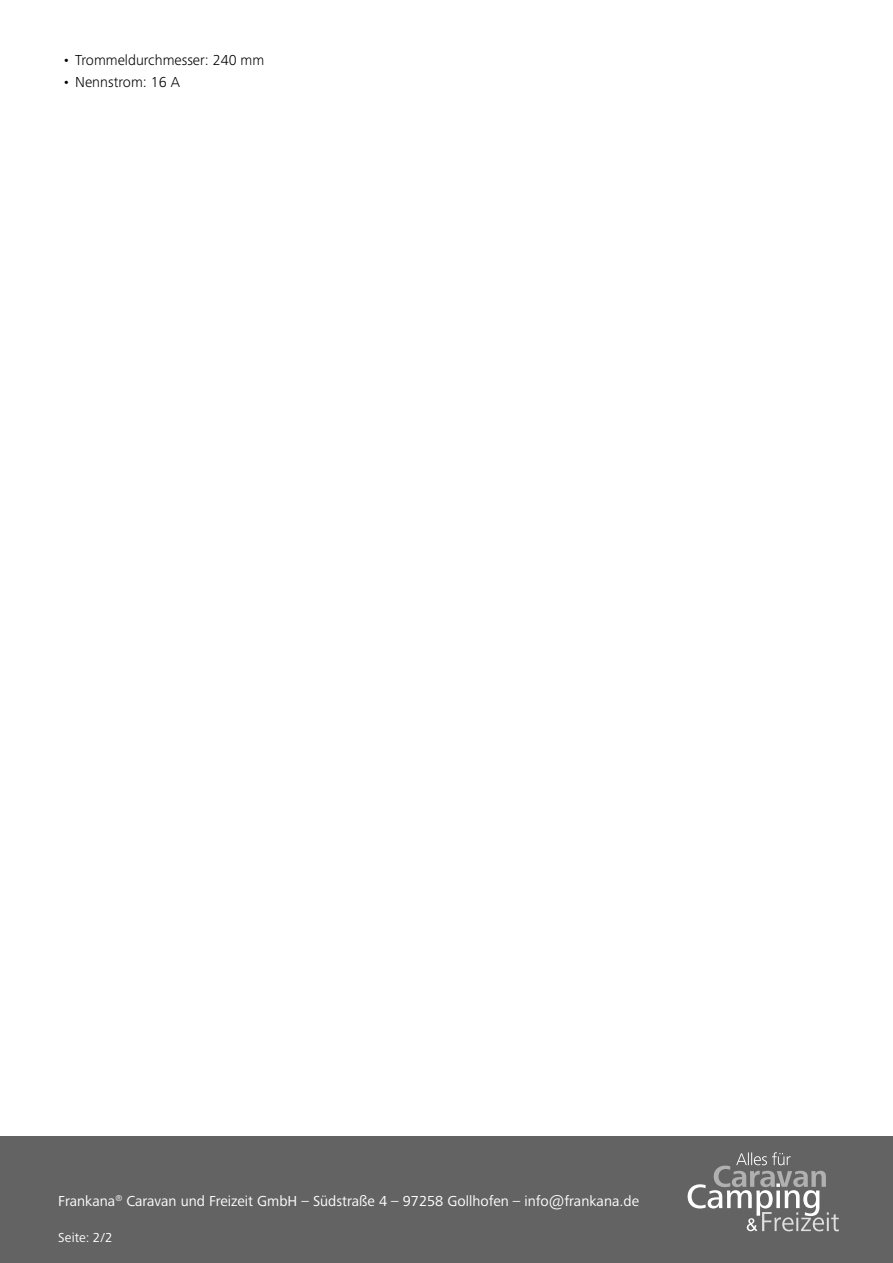
<style>
.page{position:relative;width:893px;height:1263px;background:#fff}
.page>*{position:absolute;margin:0;border:0;box-sizing:border-box;transform-origin:0 0}
.t1{font:15px "Frutiger Next Pro";color:#fff}
.t2{font:300 15px "Frutiger Next Pro";color:#000}
.t3{font:13.5px "Frutiger Next Pro";letter-spacing:.01em;color:#fff}
</style>
<div class="page">
<div style="left:0;top:1136px;width:893px;height:127px;background:#646363"></div>
<svg style="left:688px;top:1152px;width:151px;height:79px"></svg>
<p class="t2" style="left:63px;top:51px;width:203px">• Trommeldurchmesser: 240 mm</p>
<p class="t2" style="left:63px;top:73px;width:119px">• Nennstrom: 16 A</p>
<p class="t1" style="left:58px;top:1192px;width:582px">Frankana<sup>®</sup> Caravan und Freizeit GmbH – Südstraße 4 – 97258 Gollhofen – info@frankana.de</p>
<p class="t3" style="left:58px;top:1230px;width:56px">Seite: 2/2</p>
</div>
